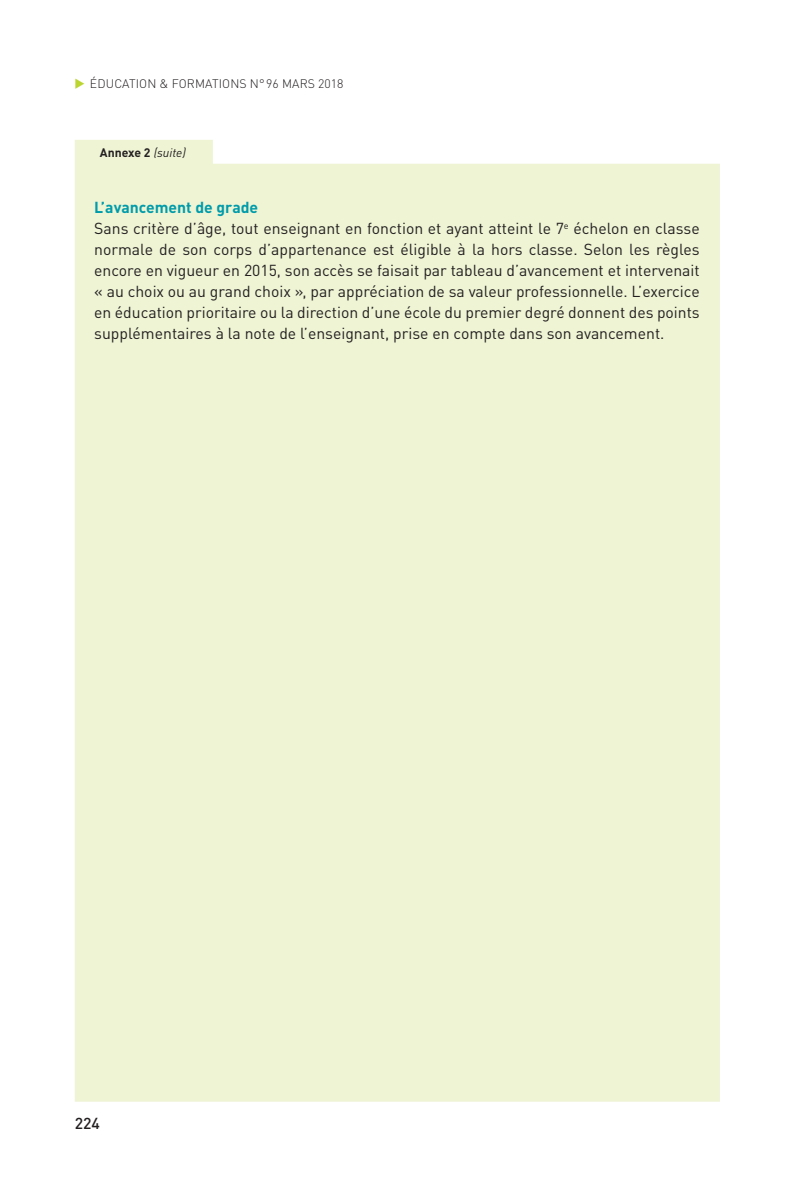
<style>
.page{position:relative;width:794px;height:1191px;background:#fff}
.page>*{position:absolute;margin:0;border:0;box-sizing:border-box;transform-origin:0 0}
.Courant{font:15.75px/21px "DINOT";color:#231f20;text-align:justify}
.Courant-2{font:700 15.75px "DINOT";color:#009baa}
.t1{font:500 15.75px "DINOT";color:#231f20}
.Titre_courant__gauch{font:300 12.25px "DINOT";letter-spacing:.01em;color:#231f20}
.Filet_fin_d_article{font:700 12.25px "DINOT";color:#231f20}
.s1{color:#bcd531}
.s2{font-weight:400;font-style:italic}
</style>
<div class="page">
<div style="left:75px;top:140px;width:645px;height:961px;background:#eef4d4"></div>
<p class="Titre_courant__gauch" style="left:74px;top:76px;width:270px"><span class="s1">◆</span> ÉDUCATION &amp; FORMATIONS N°96 MARS 2018</p>
<p class="Filet_fin_d_article" style="left:100px;top:145px;width:88px">Annexe 2 <span class="s2">(suite)</span></p>
<p class="Courant-2" style="left:94px;top:197px;width:165px">L’avancement de grade</p>
<p class="Courant" style="left:94px;top:218px;width:607px">Sans critère d’âge, tout enseignant en fonction et ayant atteint le 7<sup>e</sup> échelon en classe normale de son corps d’appartenance est éligible à la hors classe. Selon les règles encore en vigueur en 2015, son accès se faisait par tableau d’avancement et intervenait « au choix ou au grand choix », par appréciation de sa valeur professionnelle. L’exercice en éducation prioritaire ou la direction d’une école du premier degré donnent des points supplémentaires à la note de l’enseignant, prise en compte dans son avancement.</p>
<p class="t1" style="left:75px;top:1112px;width:27px">224</p>
</div>
